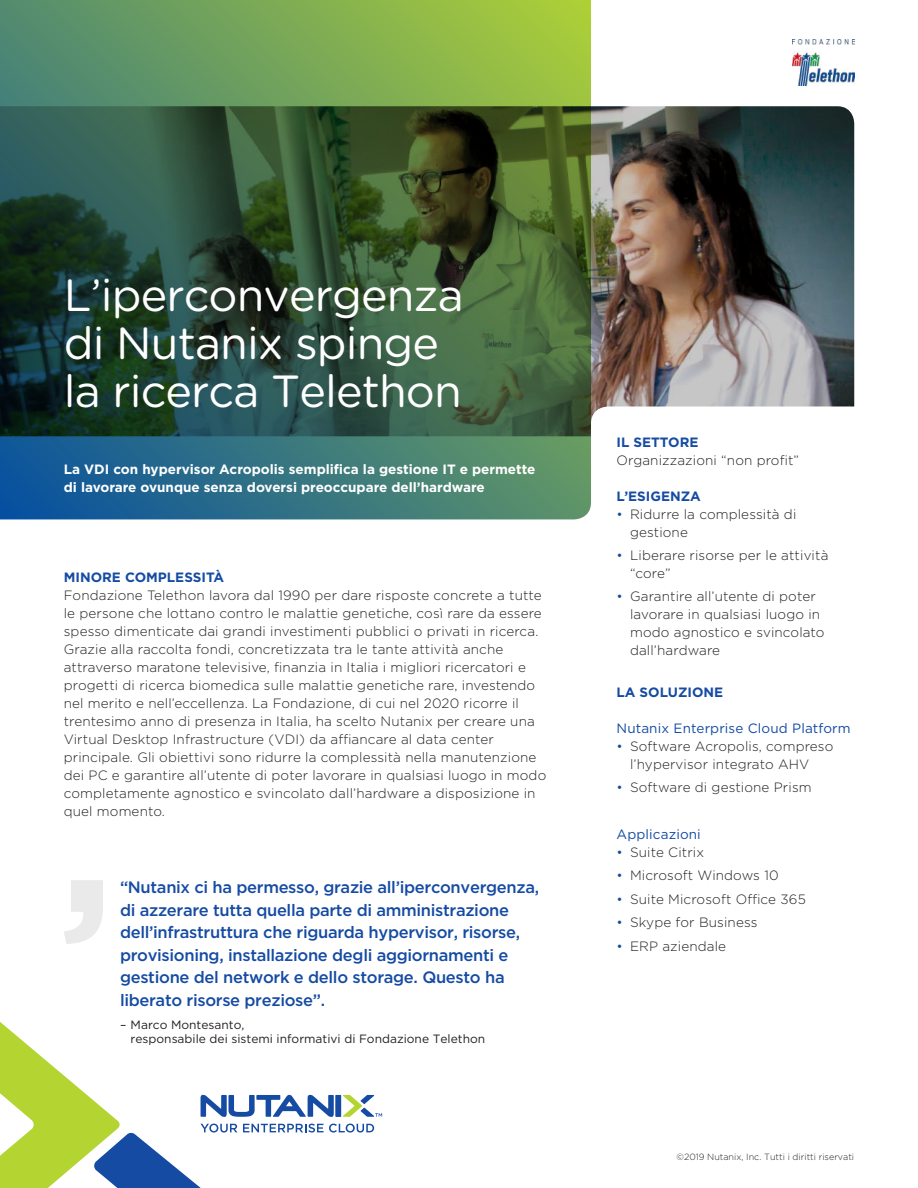
<style>
.page{position:relative;width:918px;height:1188px;background:#fff}
.page>*{position:absolute;margin:0;border:0;box-sizing:border-box;transform-origin:0 0}
.t1{font:45px/48px "Gotham Rounded";letter-spacing:-.02em;color:#fff}
.t2{font:500 16.5px/22.5px "Gotham";letter-spacing:-.02em;color:#154ba3}
.t3{font:300 13.5px/18px "Gotham";letter-spacing:.01em;color:#241f1f}
.t4{font:700 13.5px/18px "Gotham";color:#fff}
.t5{font:700 13.5px "Gotham";color:#154ba3}
.t6{font:13.5px "Gotham";letter-spacing:.01em;color:#154ba3}
.t7{font:12px/14.4px "Gotham";color:#241f1f}
.t8{font:300 9px "Gotham";color:#241f1f}
.s1{color:#154ba3}
</style>
<div class="page">
<img style="left:591px;top:106px;width:263px;height:301px">
<svg style="left:0;top:0;width:591px;height:519px;background:#406749"></svg>
<svg style="left:0;top:1022px;width:382px;height:166px"></svg>
<svg style="left:64px;top:880px;width:39px;height:64px"></svg>
<img style="left:793px;top:40px;width:61px;height:45px">
<h1 class="t1" style="left:64px;top:269px;width:402px">L’iperconvergenza di Nutanix spinge la ricerca Telethon</h1>
<p class="t4" style="left:64px;top:460px;width:473px">La VDI con hypervisor Acropolis semplifica la gestione IT e permette di lavorare ovunque senza doversi preoccupare dell’hardware</p>
<p class="t5" style="left:64px;top:568px;width:162px">MINORE COMPLESSITÀ</p>
<p class="t3" style="left:64px;top:585px;width:484px">Fondazione Telethon lavora dal 1990 per dare risposte concrete a tutte le persone che lottano contro le malattie genetiche, così rare da essere spesso dimenticate dai grandi investimenti pubblici o privati in ricerca.<br>Grazie alla raccolta fondi, concretizzata tra le tante attività anche attraverso maratone televisive, finanzia in Italia i migliori ricercatori e progetti di ricerca biomedica sulle malattie genetiche rare, investendo nel merito e nell’eccellenza. La Fondazione, di cui nel 2020 ricorre il trentesimo anno di presenza in Italia, ha scelto Nutanix per creare una Virtual Desktop Infrastructure (VDI) da affiancare al data center principale. Gli obiettivi sono ridurre la complessità nella manutenzione dei PC e garantire all’utente di poter lavorare in qualsiasi luogo in modo completamente agnostico e svincolato dall’hardware a disposizione in quel momento.</p>
<p class="t2" style="left:120px;top:876px;width:421px">“Nutanix ci ha permesso, grazie all’iperconvergenza, di azzerare tutta quella parte di amministrazione dell’infrastruttura che riguarda hypervisor, risorse, provisioning, installazione degli aggiornamenti e gestione del network e dello storage. Questo ha liberato risorse preziose”.</p>
<p class="t7" style="left:131px;top:1017px;width:356px;text-indent:-11px">– Marco Montesanto,<br>responsabile dei sistemi informativi di Fondazione Telethon</p>
<p class="t5" style="left:617px;top:433px;width:83px">IL SETTORE</p>
<p class="t3" style="left:617px;top:450px;width:184px">Organizzazioni “non profit”</p>
<p class="t5" style="left:617px;top:487px;width:86px">L’ESIGENZA</p>
<p class="t3" style="left:630px;top:504px;width:168px;text-indent:-14px"><span class="s1">•</span> Ridurre la complessità di gestione</p>
<p class="t3" style="left:630px;top:546px;width:200px;text-indent:-14px"><span class="s1">•</span> Liberare risorse per le attività “core”</p>
<p class="t3" style="left:630px;top:587px;width:196px;text-indent:-14px"><span class="s1">•</span> Garantire all’utente di poter lavorare in qualsiasi luogo in modo agnostico e svincolato dall’hardware</p>
<p class="t5" style="left:617px;top:683px;width:108px">LA SOLUZIONE</p>
<p class="t6" style="left:617px;top:719px;width:236px">Nutanix Enterprise Cloud Platform</p>
<p class="t3" style="left:630px;top:737px;width:205px;text-indent:-14px"><span class="s1">•</span> Software Acropolis, compreso l’hypervisor integrato AHV</p>
<p class="t3" style="left:617px;top:778px;width:197px"><span class="s1">•</span> Software di gestione Prism</p>
<p class="t6" style="left:617px;top:826px;width:86px">Applicazioni</p>
<p class="t3" style="left:617px;top:843px;width:89px"><span class="s1">•</span> Suite Citrix</p>
<p class="t3" style="left:617px;top:866px;width:164px"><span class="s1">•</span> Microsoft Windows 10</p>
<p class="t3" style="left:617px;top:890px;width:191px"><span class="s1">•</span> Suite Microsoft Office 365</p>
<p class="t3" style="left:617px;top:913px;width:142px"><span class="s1">•</span> Skype for Business</p>
<p class="t3" style="left:617px;top:936px;width:111px"><span class="s1">•</span> ERP aziendale</p>
<p class="t8" style="left:677px;top:1151px;width:179px">©2019 Nutanix, Inc. Tutti i diritti riservati</p>
</div>
